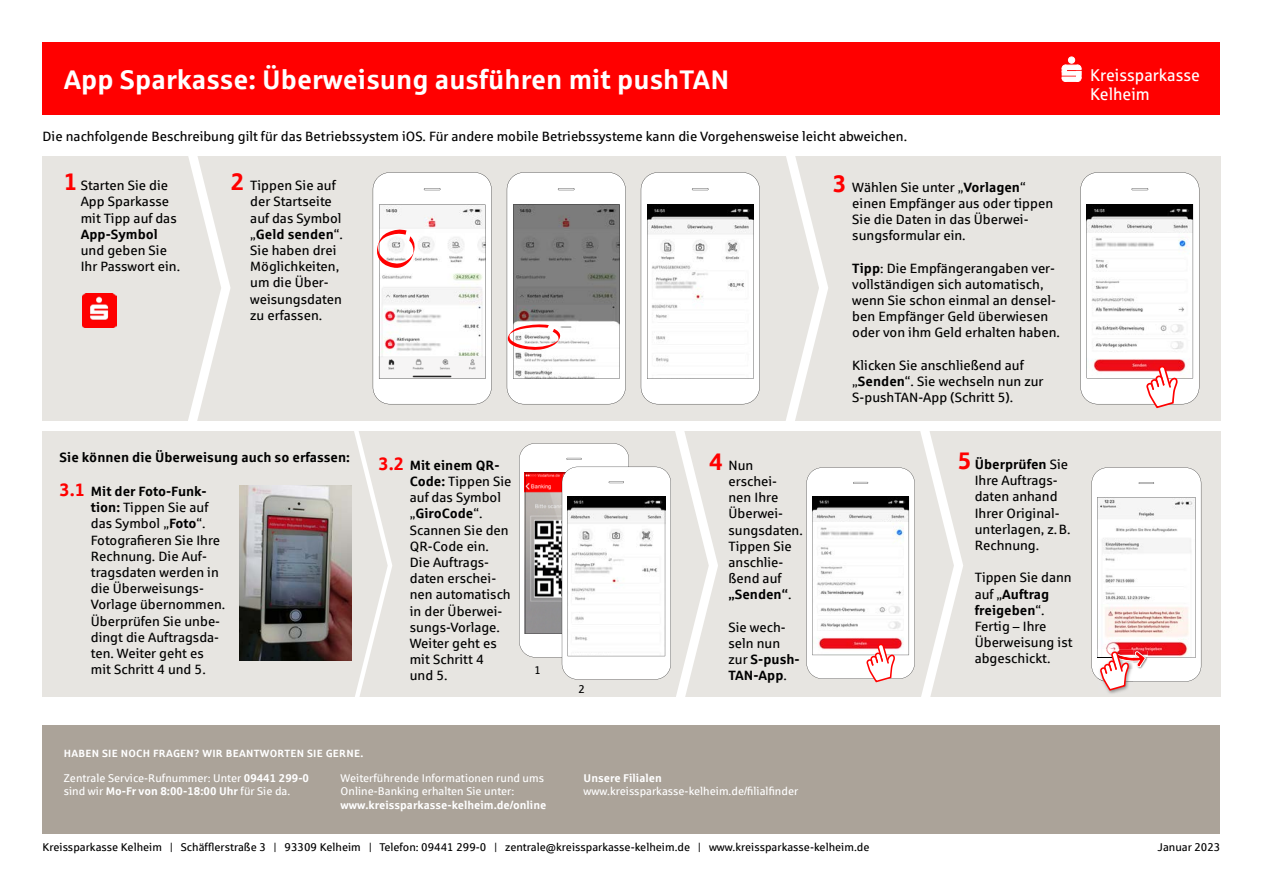
<style>
.page{position:relative;width:1263px;height:893px;background:#fff}
.page>*{position:absolute;margin:0;border:0;box-sizing:border-box;transform-origin:0 0}
.t1{font:700 27px "Sparkasse Rg";color:#fff}
.t2{font:16.95px/18.6px "Sparkasse Rg";color:#fff;scale:.96 1}
.t3{font:13.5px/16.2px "Sparkasse Rg";color:#000}
.t4{font:700 13.5px "Sparkasse Rg";color:#000}
.t5{font:11.25px/13.5px "Sparkasse Rg";color:#fff}
.t6{font:11.25px "Sparkasse Rg";color:#000}
.t7{font:700 11.25px "Sparkasse Rg";color:#fff}
.t8{font:700 10.5px "Sparkasse Rg";letter-spacing:.025em;color:#fff}
.s1{font-weight:700;font-size:24px;color:#f00}
.s2{font-weight:700}
.s3{font-weight:700;font-size:18px;color:#f00}
</style>
<div class="page">
<div style="left:43px;top:43px;width:1177px;height:72px;background:#f00"></div>
<div style="left:43px;top:156px;width:1178px;height:540px;background:#e7e5e1"></div>
<svg style="left:187px;top:156px;width:44px;height:266px"></svg>
<svg style="left:353px;top:431px;width:39px;height:266px"></svg>
<img style="left:239px;top:486px;width:112px;height:174px">
<div style="left:28px;top:422px;width:1225px;height:9px;background:#fff"></div>
<img style="left:82px;top:294px;width:34px;height:33px">
<svg style="left:1080px;top:172px;width:119px;height:236px;background:#e4dbdb"></svg>
<svg style="left:785px;top:156px;width:178px;height:541px"></svg>
<svg style="left:641px;top:172px;width:119px;height:232px;background:#ebebeb"></svg>
<svg style="left:519px;top:431px;width:199px;height:266px"></svg>
<svg style="left:507px;top:172px;width:119px;height:232px;background:#bdbbba"></svg>
<svg style="left:373px;top:172px;width:119px;height:232px;background:#f3efef"></svg>
<img style="left:1108px;top:691px;width:13px;height:3px">
<svg style="left:1091px;top:467px;width:110px;height:224px;background:#f2e5e5"></svg>
<div style="left:1068px;top:57px;width:7px;height:6px;background:#fff;border-radius:50%"></div>
<div style="left:1068px;top:57px;width:7px;height:6px;border:1px solid #fff;border-radius:50%"></div>
<svg style="left:1062px;top:65px;width:19px;height:16px"></svg>
<div style="left:43px;top:725px;width:1177px;height:108px;background:#aba399"></div>
<h1 class="t1" style="left:64px;top:62px;width:667px">App Sparkasse: Überweisung ausführen mit pushTAN</h1>
<p class="t3" style="left:43px;top:128px;width:866px">Die nachfolgende Beschreibung gilt für das Betriebssystem iOS. Für andere mobile Betriebssysteme kann die Vorgehensweise leicht abweichen.</p>
<p class="t3" style="left:250px;top:177px;width:94px;text-indent:-19px"><span class="s1">2</span> Tippen Sie auf der Startseite auf das Symbol „<span class="s2">Geld senden</span>“.<br>Sie haben drei<br>Möglichkeiten, um die Über&shy;weisungsdaten zu erfassen.</p>
<p class="t3" style="left:852px;top:178px;width:202px;text-indent:-19px"><span class="s1">3</span> Wählen Sie unter „<span class="s2">Vorlagen</span>“ einen Empfänger aus oder tippen<br>Sie die Daten in das Überwei&shy;sungsformular ein.</p>
<p class="t3" style="left:81px;top:177px;width:98px;text-indent:-17px"><span class="s1">1</span> Starten Sie die<br>App Sparkasse mit Tipp auf das</p>
<p class="t4" style="left:81px;top:225px;width:79px">App-Symbol</p>
<p class="t3" style="left:81px;top:242px;width:101px">und geben Sie<br>Ihr Passwort ein.</p>
<p class="t3" style="left:852px;top:259px;width:209px"><span class="s2">Tipp</span>: Die Empfängerangaben ver&shy;vollständigen sich automatisch, wenn Sie schon einmal an densel&shy;ben Empfänger Geld überwiesen oder von ihm Geld erhalten haben.</p>
<p class="t3" style="left:852px;top:357px;width:193px">Klicken Sie anschließend auf „<span class="s2">Senden</span>“. Sie wechseln nun zur<br>S-pushTAN-App (Schritt 5).</p>
<p class="t4" style="left:60px;top:448px;width:292px">Sie können die Überweisung auch so erfassen:</p>
<p class="t3" style="left:91px;top:483px;width:136px;text-indent:-31px"><span class="s3">3.1</span> <span class="s2">Mit der Foto-Funk&shy;tion:</span> Tippen Sie auf das Symbol „<span class="s2">Foto</span>“.<br>Fotografieren Sie Ihre<br>Rechnung. Die Auf&shy;tragsdaten werden in die Überweisungs-<br>Vorlage übernommen.<br>Überprüfen Sie unbe&shy;dingt die Auftragsda&shy;ten. Weiter geht es mit Schritt 4 und 5.</p>
<p class="t3" style="left:410px;top:456px;width:103px;text-indent:-31px"><span class="s3">3.2</span> <span class="s2">Mit einem QR-<br>Code:</span> Tippen Sie auf das Symbol „<span class="s2">GiroCode</span>“.<br>Scannen Sie den<br>QR-Code ein.<br>Die Auftrags&shy;daten erschei&shy;nen automatisch in der Überwei&shy;sungs-Vorlage.<br>Weiter geht es mit Schritt 4<br>und 5.</p>
<p class="t3" style="left:728px;top:456px;width:76px;text-indent:-19px"><span class="s1">4</span> Nun erschei&shy;nen Ihre<br>Überwei&shy;sungsdaten.<br>Tippen Sie anschlie&shy;ßend auf <span class="s2">„Senden“</span>.</p>
<p class="t3" style="left:728px;top:618px;width:73px">Sie wech&shy;seln nun zur <span class="s2">S-push-<br>TAN-App</span>.</p>
<p class="t6" style="left:534px;top:663px;width:8px">1</p>
<p class="t6" style="left:578px;top:682px;width:8px">2</p>
<p class="t3" style="left:975px;top:456px;width:97px;text-indent:-17px"><span class="s1">5</span> <span class="s2">Überprüfen</span> Sie<br>Ihre Auftrags&shy;daten anhand<br>Ihrer Original&shy;unterlagen, z. B.<br>Rechnung.</p>
<p class="t3" style="left:975px;top:569px;width:99px">Tippen Sie dann auf „<span class="s2">Auftrag frei geben</span>“.<br>Fertig – Ihre<br>Überweisung ist abgeschickt.</p>
<p class="t2" style="left:1090px;top:68px;width:116px">Kreissparkasse<br>Kelheim</p>
<p class="t8" style="left:64px;top:747px;width:301px">HABEN SIE NOCH FRAGEN? WIR BEANTWORTEN SIE GERNE.</p>
<p class="t5" style="left:64px;top:771px;width:247px">Zentrale Service-Rufnummer: Unter <span class="s2">09441 299-0 </span>sind wir <span class="s2">Mo-Fr von 8:00-18:00 Uhr</span> für Sie da.</p>
<p class="t5" style="left:341px;top:771px;width:205px">Weiterführende Informationen rund ums<br>Online-Banking erhalten Sie unter:</p>
<p class="t7" style="left:341px;top:798px;width:207px">www.kreissparkasse-kelheim.de/online</p>
<p class="t7" style="left:584px;top:771px;width:80px">Unsere Filialen</p>
<p class="t5" style="left:584px;top:784px;width:216px">www.kreissparkasse-kelheim.de/filialfinder</p>
<p class="t6" style="left:43px;top:840px;width:828px">Kreissparkasse Kelheim | Schäfflerstraße 3 | 93309 Kelheim | Telefon: 09441 299-0 | zentrale@kreissparkasse-kelheim.de | www.kreissparkasse-kelheim.de</p>
<p class="t6" style="left:1157px;top:840px;width:64px">Januar 2023</p>
</div>
